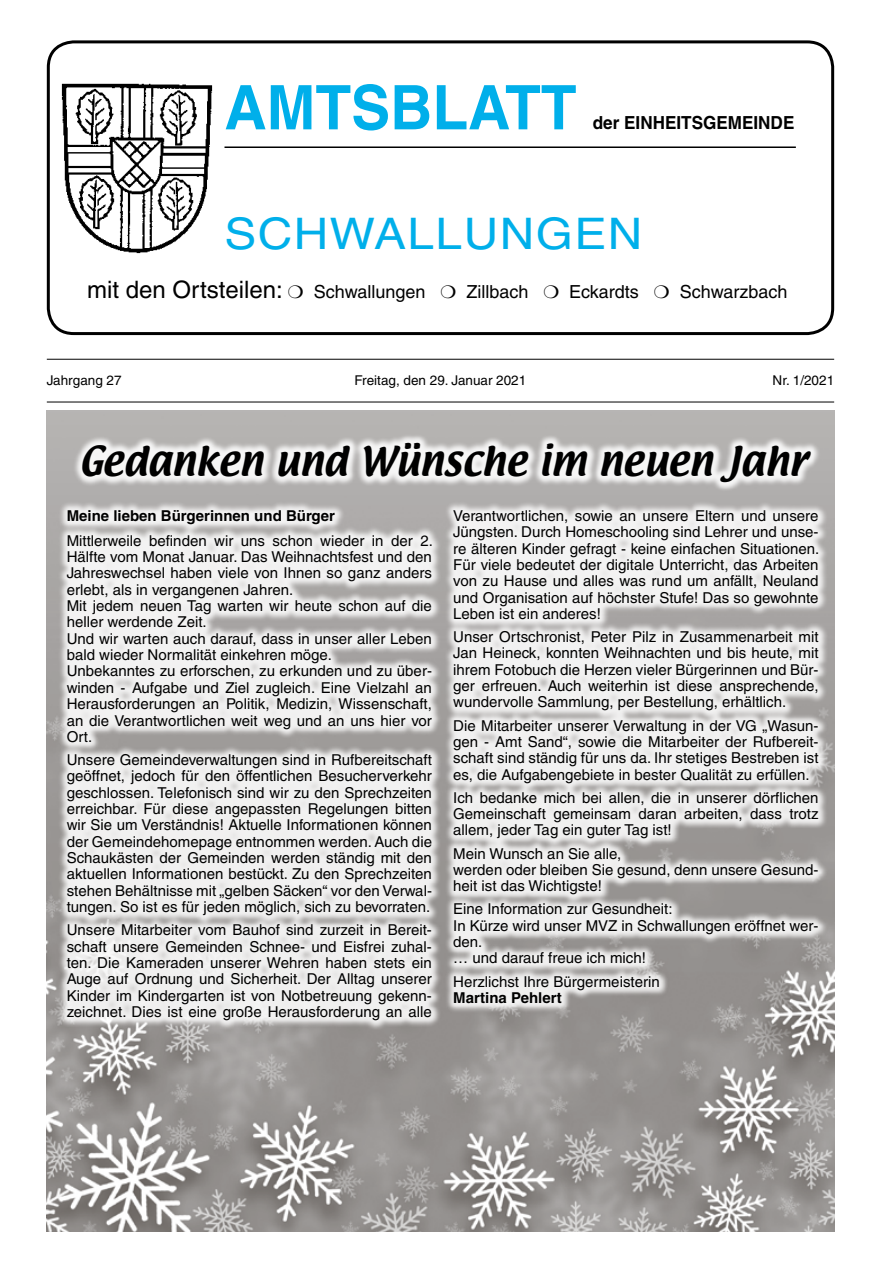
<style>
.page{position:relative;width:881px;height:1263px;background:#fff}
.page>*{position:absolute;margin:0;border:0;box-sizing:border-box;transform-origin:0 0}
.t1{font:700 61.5px "Helvetica LT";color:#00afea;scale:.95 1}
.t2{font:43.5px "Helvetica LT";letter-spacing:.03em;color:#00afea;scale:1.1 1}
.t3{font:36px "Textile";color:#000}
.t4{font:24px "Helvetica LT";color:#000}
.t5{font:18px "Helvetica LT";color:#000}
.t6{font:700 18px "Helvetica LT";color:#000;scale:.95 1}
.t7{font:15px/16.4px "Helvetica LT";color:#000;text-align:justify}
.t8{font:700 15px "Helvetica LT";color:#000}
.t9{font:13.5px "Helvetica LT";color:#000}
</style>
<div class="page">
<img style="left:47px;top:410px;width:786px;height:821px">
<hr style="left:47px;top:402px;width:786px;height:1px;background:#000">
<hr style="left:47px;top:359px;width:786px;height:1px;background:#000">
<div style="left:47px;top:40px;width:786px;height:295px;border:3px solid #000;border-radius:26px"></div>
<img style="left:61px;top:83px;width:152px;height:171px">
<hr style="left:224px;top:146px;width:571px;height:2px;background:#000">
<div style="left:57px;top:500px;width:771px;height:530px;background:#fff;opacity:.87"></div>
<div style="left:73px;top:433px;width:747px;height:59px;background:#fff;opacity:.89"></div>
<h1 class="t1" style="left:224px;top:70px;width:372px">AMTSBLATT</h1>
<p class="t6" style="left:592px;top:112px;width:214px">der EINHEITSGEMEINDE</p>
<h2 class="t2" style="left:224px;top:208px;width:381px">SCHWALLUNGEN</h2>
<h3 class="t4" style="left:87px;top:276px;width:197px">mit den Ortsteilen:</h3>
<p class="t5" style="left:313px;top:281px;width:113px">Schwallungen</p>
<p class="t5" style="left:466px;top:281px;width:64px">Zillbach</p>
<p class="t5" style="left:569px;top:281px;width:71px">Eckardts</p>
<p class="t5" style="left:679px;top:281px;width:109px">Schwarzbach</p>
<p class="t9" style="left:47px;top:373px;width:76px">Jahrgang 27</p>
<p class="t9" style="left:354px;top:373px;width:173px">Freitag, den 29. Januar 2021</p>
<p class="t9" style="left:772px;top:373px;width:63px">Nr. 1/2021</p>
<h3 class="t3" style="left:79px;top:436px;width:728px">Gedanken und Wünsche im neuen Jahr</h3>
<p class="t8" style="left:67px;top:506px;width:270px">Meine lieben Bürgerinnen und Bürger</p>
<p class="t7" style="left:67px;top:532px;width:367px;text-align:left">Mittlerweile befinden wir uns schon wieder in der 2.<br>Hälfte vom Monat Januar. Das Weihnachtsfest und den Jahreswechsel haben viele von Ihnen so ganz anders erlebt, als in vergangenen Jahren.<br>Mit jedem neuen Tag warten wir heute schon auf die heller werdende Zeit.<br>Und wir warten auch darauf, dass in unser aller Leben bald wieder Normalität einkehren möge.<br>Unbekanntes zu erforschen, zu erkunden und zu über&shy;winden - Aufgabe und Ziel zugleich. Eine Vielzahl an Herausforderungen an Politik, Medizin, Wissenschaft, an die Verantwortlichen weit weg und an uns hier vor Ort.</p>
<p class="t7" style="left:67px;top:751px;width:366px">Unsere Gemeindeverwaltungen sind in Rufbereitschaft geöffnet, jedoch für den öffentlichen Besucherverkehr geschlossen. Telefonisch sind wir zu den Sprechzeiten erreichbar. Für diese angepassten Regelungen bitten wir Sie um Verständnis! Aktuelle Informationen können der Gemeindehomepage entnommen werden. Auch die Schaukästen der Gemeinden werden ständig mit den aktuellen Informationen bestückt. Zu den Sprechzeiten stehen Behältnisse mit „gelben Säcken“ vor den Verwal&shy;tungen. So ist es für jeden möglich, sich zu bevorraten.</p>
<p class="t7" style="left:67px;top:922px;width:366px">Unsere Mitarbeiter vom Bauhof sind zurzeit in Bereit&shy;schaft unsere Gemeinden Schnee- und Eisfrei zuhal&shy;ten. Die Kameraden unserer Wehren haben stets ein Auge auf Ordnung und Sicherheit. Der Alltag unserer Kinder im Kindergarten ist von Notbetreuung gekenn&shy;zeichnet. Dies ist eine große Herausforderung an alle</p>
<p class="t7" style="left:453px;top:507px;width:367px">Verantwortlichen, sowie an unsere Eltern und unsere Jüngsten. Durch Homeschooling sind Lehrer und unse&shy;re älteren Kinder gefragt - keine einfachen Situationen.<br>Für viele bedeutet der digitale Unterricht, das Arbeiten von zu Hause und alles was rund um anfällt, Neuland und Organisation auf höchster Stufe! Das so gewohnte Leben ist ein anderes!</p>
<p class="t7" style="left:453px;top:629px;width:366px">Unser Ortschronist, Peter Pilz in Zusammenarbeit mit Jan Heineck, konnten Weihnachten und bis heute, mit ihrem Fotobuch die Herzen vieler Bürgerinnen und Bür&shy;ger erfreuen. Auch weiterhin ist diese ansprechende, wundervolle Sammlung, per Bestellung, erhältlich.</p>
<p class="t7" style="left:453px;top:717px;width:366px">Die Mitarbeiter unserer Verwaltung in der VG „Wasun&shy;gen - Amt Sand“, sowie die Mitarbeiter der Rufbereit&shy;schaft sind ständig für uns da. Ihr stetiges Bestreben ist es, die Aufgabengebiete in bester Qualität zu erfüllen.</p>
<p class="t7" style="left:453px;top:789px;width:367px">Ich bedanke mich bei allen, die in unserer dörflichen Gemeinschaft gemeinsam daran arbeiten, dass trotz allem, jeder Tag ein guter Tag ist!</p>
<p class="t7" style="left:453px;top:845px;width:366px;text-align:left">Mein Wunsch an Sie alle,<br>werden oder bleiben Sie gesund, denn unsere Gesund&shy;heit ist das Wichtigste!</p>
<p class="t7" style="left:453px;top:901px;width:366px;text-align:left">Eine Information zur Gesundheit:<br>In Kürze wird unser MVZ in Schwallungen eröffnet wer&shy;den.<br>… und darauf freue ich mich!</p>
<p class="t7" style="left:453px;top:973px;width:208px">Herzlichst Ihre Bürgermeisterin</p>
<p class="t8" style="left:453px;top:988px;width:110px">Martina Pehlert</p>
</div>
